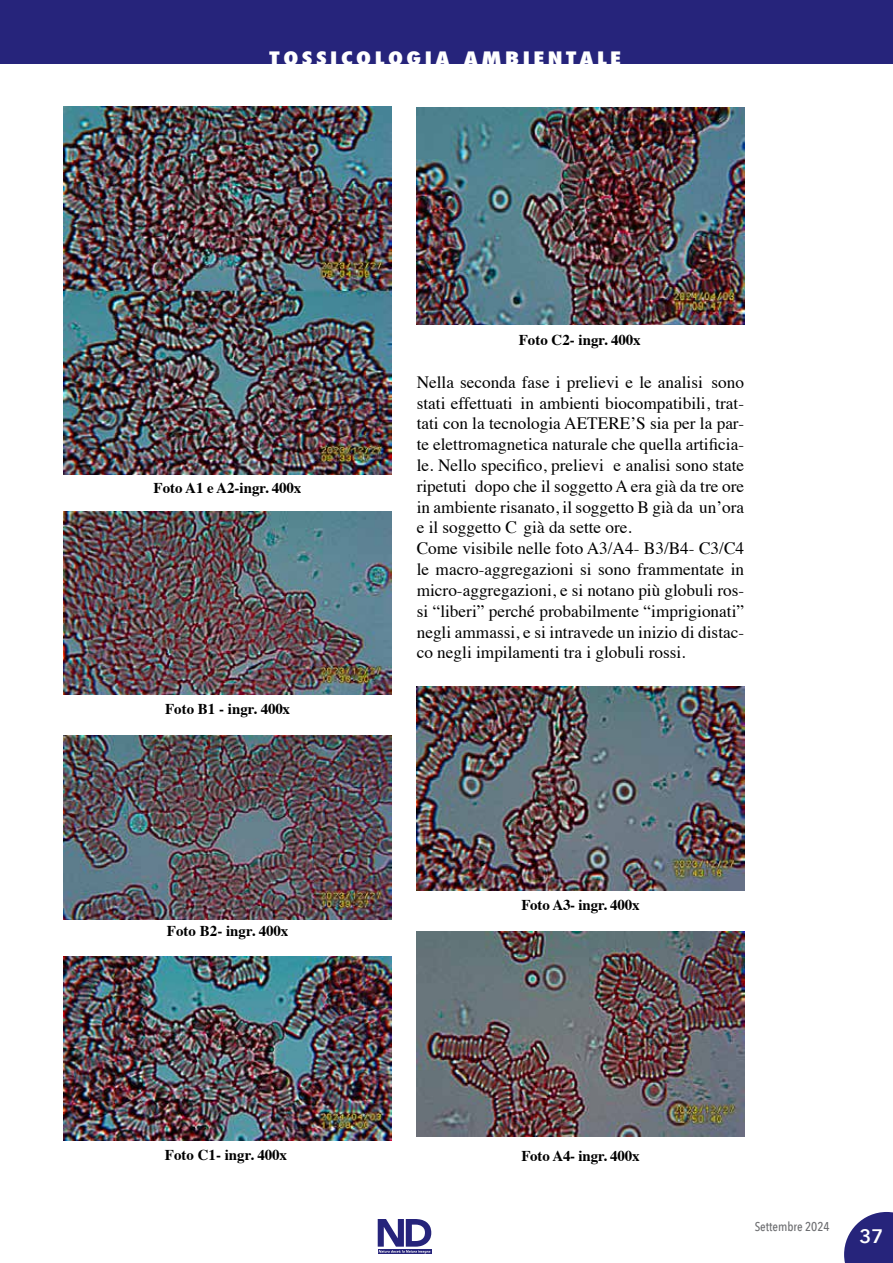
<style>
.page{position:relative;width:893px;height:1263px;background:#fff}
.page>*{position:absolute;margin:0;border:0;box-sizing:border-box;transform-origin:0 0}
.t1{font:600 19.5px "Avenir Next";color:#fff}
.t2{font:800 condensed 18px "Futura";letter-spacing:.15em;color:#fff;scale:1.3 1}
.t3{font:17.25px/20.9px "Times";color:#000}
.t4{font:700 15px "Times";color:#000}
.t5{font:500 12.75px "Avenir Next Condensed";color:#6d6e71}
</style>
<div class="page">
<svg style="left:844px;top:1212px;width:49px;height:51px;background:#48468f"></svg>
<div style="left:0;top:0;width:893px;height:64px;background:#26247b"></div>
<div style="left:378px;top:1249px;width:53px;height:5px;background:#26247b"></div>
<svg style="left:378px;top:1219px;width:53px;height:34px"></svg>
<img style="left:64px;top:106px;width:327px;height:368px">
<img style="left:64px;top:511px;width:327px;height:184px">
<img style="left:64px;top:735px;width:327px;height:184px">
<img style="left:64px;top:957px;width:327px;height:184px">
<img style="left:417px;top:107px;width:327px;height:217px">
<img style="left:417px;top:686px;width:327px;height:205px">
<img style="left:417px;top:932px;width:327px;height:204px">
<p class="t2" style="left:270px;top:46px;width:272px">TOSSICOLOGIA AMBIENTALE</p>
<p class="t4" style="left:154px;top:474px;width:149px">Foto A1 e A2-ingr. 400x</p>
<p class="t4" style="left:165px;top:694px;width:127px">Foto B1 - ingr. 400x</p>
<p class="t4" style="left:167px;top:917px;width:123px">Foto B2- ingr. 400x</p>
<p class="t4" style="left:165px;top:1140px;width:123px">Foto C1- ingr. 400x</p>
<p class="t4" style="left:519px;top:325px;width:123px">Foto C2- ingr. 400x</p>
<p class="t3" style="left:417px;top:370px;width:329px">Nella seconda fase i prelievi e le analisi sono stati effettuati in ambienti biocompatibili, trat&shy;tati con la tecnologia AETERE’S sia per la par&shy;te elettromagnetica naturale che quella artificia&shy;le. Nello specifico, prelievi e analisi sono state ripetuti dopo che il soggetto A era già da tre ore in ambiente risanato, il soggetto B già da un’ora e il soggetto C già da sette ore.<br>Come visibile nelle foto A3/A4- B3/B4- C3/C4 le macro-aggregazioni si sono frammentate in micro-aggregazioni, e si notano più globuli ros&shy;si “liberi” perché probabilmente “imprigionati” negli ammassi, e si intravede un inizio di distac&shy;co negli impilamenti tra i globuli rossi.</p>
<p class="t4" style="left:521px;top:890px;width:120px">Foto A3- ingr. 400x</p>
<p class="t4" style="left:521px;top:1142px;width:120px">Foto A4- ingr. 400x</p>
<p class="t5" style="left:755px;top:1219px;width:76px">Settembre 2024</p>
<p class="t1" style="left:860px;top:1219px;width:25px">37</p>
</div>
